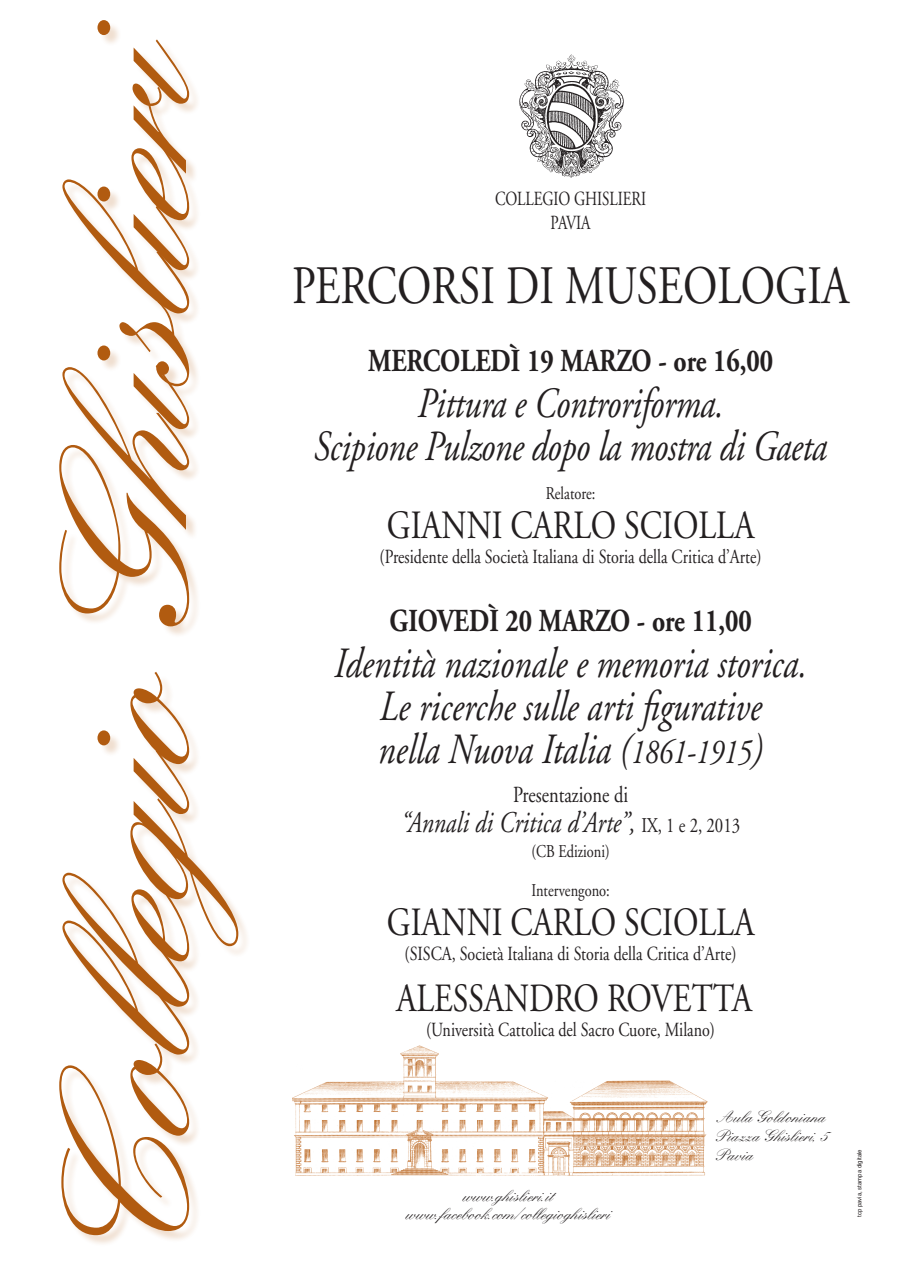
<style>
.page{position:relative;width:908px;height:1276px;background:#fff}
.page>*{position:absolute;margin:0;border:0;box-sizing:border-box;transform-origin:0 0}
.t1{font:500 176.8px "Kuenstler Script";color:#b15b10;scale:1.18 1}
.t2{font:54px "Adobe Garamond";color:#231f20;scale:.8 1}
.t3{font:italic 43px/43px "Adobe Garamond";color:#231f20;text-align:center;scale:.8 1}
.t4{font:40px "Adobe Garamond";color:#231f20;scale:.8 1}
.t5{font:700 32px "Adobe Garamond";color:#231f20;scale:.8 1}
.t6{font:italic 30px "Adobe Garamond";color:#231f20;scale:.8 1}
.t7{font:23px "Adobe Garamond";color:#231f20;scale:.8 1}
.t8{font:20px "Adobe Garamond";color:#231f20;scale:.8 1}
.t9{font:20px/24px "Adobe Garamond";color:#231f20;text-align:center;scale:.75 1}
.t10{font:18px/39.2px "Adobe Garamond";color:#231f20;scale:.8 1}
.t11{font:500 16px/19.2px "Kuenstler Script";color:#231f20;text-align:center}
.t12{font:6px "Helvetica";color:#231f20}
.s1{font-size:35px}
.s2{font-style:normal;font-size:21px}
</style>
<div class="page">
<div style="left:61px;top:22px;width:189px;height:1225px;background:#b15b10;opacity:.2"></div>
<img style="left:519px;top:54px;width:105px;height:124px">
<img style="left:292px;top:1045px;width:416px;height:131px">
<h1 class="t1" style="left:23px;top:1261px;width:1054px;rotate:-90deg">Collegio Ghislieri</h1>
<p class="t9" style="left:495px;top:187px;width:203px">COLLEGIO GHISLIERI<br>PAVIA</p>
<h2 class="t2" style="left:292px;top:257px;width:62px">Percorsi</h2>
<h2 class="t2" style="left:505px;top:257px;width:198px">di museologia</h2>
<h3 class="t5" style="left:368px;top:343px;width:507px">mERCOLEdì 19 MARZO - ore 16,00</h3>
<h3 class="t3" style="left:314px;top:383px;width:643px">Pittura e Controriforma.<br>Scipione Pulzone dopo la mostra di Gaeta</h3>
<p class="t10" style="left:545px;top:474px;width:63px">Relatore:</p>
<h3 class="t4" style="left:386px;top:503px;width:460px">GIANNI CARLO SCIOLLA</h3>
<p class="t8" style="left:379px;top:545px;width:478px">(Presidente della Società Italiana di Storia della Critica d’Arte)</p>
<h3 class="t5" style="left:389px;top:603px;width:454px">GIOVedì 20 MARZO - ore 11,00</h3>
<h3 class="t3" style="left:334px;top:643px;width:592px">Identità nazionale e memoria storica.<br>Le ricerche sulle arti figurative<br>nella Nuova Italia (<span class="s1">1861-1915</span>)</h3>
<p class="t7" style="left:513px;top:782px;width:145px">Presentazione di</p>
<h3 class="t6" style="left:401px;top:806px;width:425px">“Annali di Critica d’Arte”, <span class="s2">IX, 1 e 2, 2013</span></h3>
<p class="t10" style="left:531px;top:832px;width:99px">(CB Edizioni)<br>Intervengono:</p>
<h3 class="t4" style="left:386px;top:900px;width:460px">GIANNI CARLO SCIOLLA</h3>
<p class="t8" style="left:404px;top:942px;width:416px">(SISCA, Società Italiana di Storia della Critica d’Arte)</p>
<h3 class="t4" style="left:396px;top:977px;width:446px">ALESSANDRO ROVETTA</h3>
<p class="t8" style="left:426px;top:1019px;width:362px">(Università Cattolica del Sacro Cuore, Milano)</p>
<p class="t11" style="left:405px;top:1187px;width:206px;line-height:18px">www.ghislieri.it www.facebook.com/collegioghislieri</p>
<p class="t11" style="left:716px;top:1107px;width:113px;text-align:left">Aula Goldoniana<br>Piazza Ghislieri, 5<br>Pavia</p>
<p class="t12" style="left:855px;top:1217px;width:69px;rotate:-90deg">tcp pavia, stampa digitale</p>
</div>
